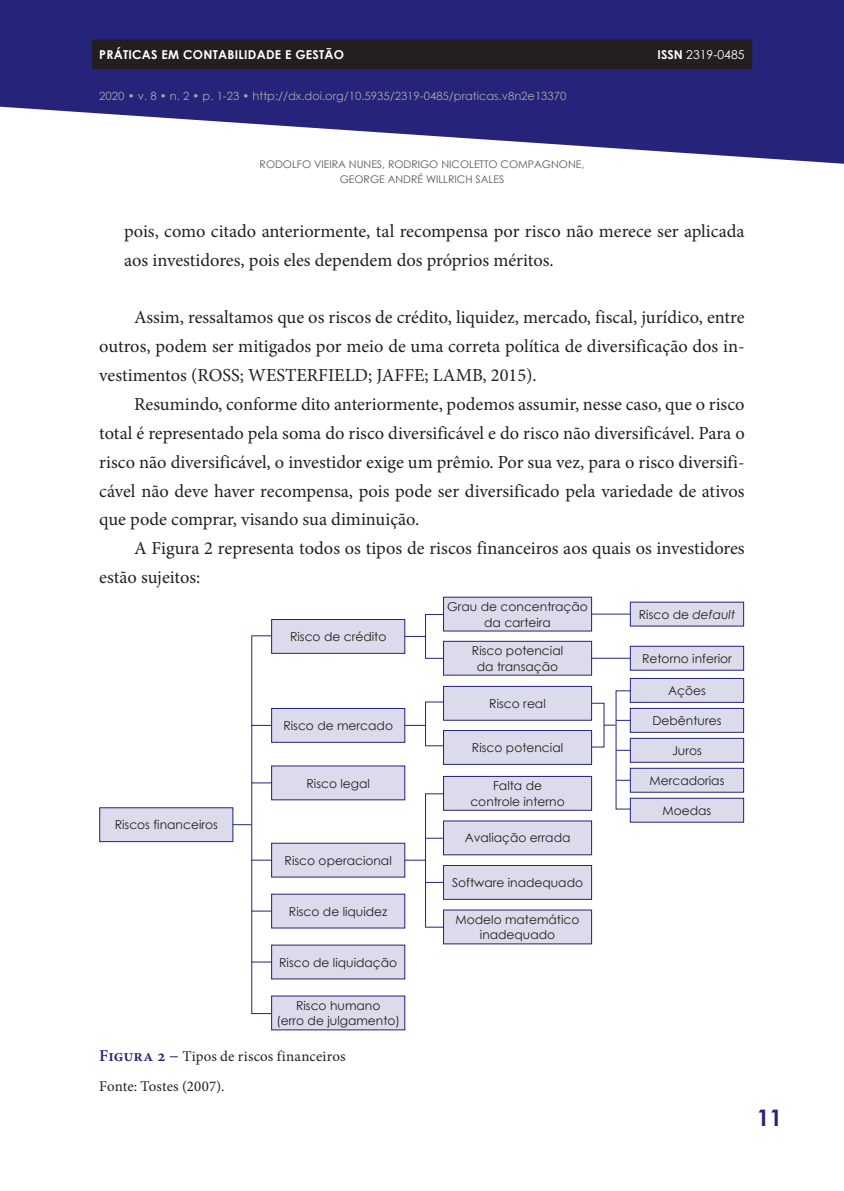
<style>
.page{position:relative;width:844px;height:1191px;background:#fff}
.page>*{position:absolute;margin:0;border:0;box-sizing:border-box;transform-origin:0 0}
.t1{font:700 22.75px "Century Gothic";color:#26237b}
.t2{font:18.38px/28.9px "Minion Pro";color:#231f20}
.t3{font:14.88px/30.3px "Minion Pro";letter-spacing:.01em;color:#231f20}
.t4{font:12.25px/15.8px "Century Gothic";color:#231f20;text-align:center}
.t5{font:700 12.25px "Century Gothic";letter-spacing:.02em;color:#fff}
.t6{font:12.25px "Century Gothic";color:#fff}
.t7{font:11.38px "Century Gothic";color:#a8a9ad}
.t8{font:10.5px/15.8px "Century Gothic";color:#57585a;text-align:center}
.s1{font-weight:700}
.s2{font-weight:600;font-size:16.62px;color:#26237b}
.s3{font-style:italic}
</style>
<div class="page">
<svg style="left:1px;top:0;width:842px;height:164px;fill:#26237b"></svg>
<svg style="left:0;top:0;width:1px;height:107px"></svg>
<div style="left:92px;top:39px;width:660px;height:30px;background:#231f20"></div>
<div style="left:271px;top:619px;width:133px;height:34px;background:#dcdbeb"></div>
<div style="left:271px;top:619px;width:134px;height:35px;border:1px solid #26237b"></div>
<div style="left:271px;top:708px;width:133px;height:34px;background:#dcdbeb"></div>
<div style="left:271px;top:708px;width:134px;height:34px;border:1px solid #26237b"></div>
<div style="left:271px;top:766px;width:133px;height:34px;background:#dcdbeb"></div>
<div style="left:271px;top:843px;width:133px;height:34px;background:#dcdbeb"></div>
<div style="left:271px;top:842px;width:134px;height:35px;border:1px solid #26237b"></div>
<div style="left:271px;top:894px;width:133px;height:34px;background:#dcdbeb"></div>
<div style="left:271px;top:945px;width:133px;height:34px;background:#dcdbeb"></div>
<div style="left:271px;top:996px;width:133px;height:34px;background:#dcdbeb"></div>
<div style="left:100px;top:807px;width:133px;height:34px;background:#dcdbeb"></div>
<div style="left:99px;top:807px;width:134px;height:35px;border:1px solid #26237b"></div>
<div style="left:443px;top:597px;width:148px;height:34px;background:#dcdbeb"></div>
<div style="left:443px;top:597px;width:149px;height:34px;border:1px solid #26237b"></div>
<div style="left:443px;top:641px;width:148px;height:34px;background:#dcdbeb"></div>
<div style="left:443px;top:641px;width:149px;height:34px;border:1px solid #26237b"></div>
<div style="left:443px;top:686px;width:148px;height:34px;background:#dcdbeb"></div>
<div style="left:443px;top:686px;width:149px;height:34px;border:1px solid #26237b"></div>
<div style="left:443px;top:730px;width:148px;height:34px;background:#dcdbeb"></div>
<div style="left:443px;top:730px;width:149px;height:35px;border:1px solid #26237b"></div>
<div style="left:443px;top:776px;width:148px;height:34px;background:#dcdbeb"></div>
<div style="left:443px;top:776px;width:149px;height:34px;border:1px solid #26237b"></div>
<div style="left:443px;top:821px;width:148px;height:34px;background:#dcdbeb"></div>
<div style="left:443px;top:865px;width:148px;height:34px;background:#dcdbeb"></div>
<div style="left:443px;top:865px;width:149px;height:34px;border:1px solid #26237b"></div>
<div style="left:443px;top:910px;width:148px;height:34px;background:#dcdbeb"></div>
<div style="left:630px;top:602px;width:113px;height:24px;background:#dcdbeb"></div>
<div style="left:630px;top:646px;width:113px;height:24px;background:#dcdbeb"></div>
<div style="left:629px;top:646px;width:114px;height:24px;border:1px solid #26237b"></div>
<div style="left:630px;top:678px;width:113px;height:24px;background:#dcdbeb"></div>
<div style="left:629px;top:678px;width:114px;height:25px;border:1px solid #26237b"></div>
<div style="left:630px;top:768px;width:113px;height:24px;background:#dcdbeb"></div>
<div style="left:629px;top:768px;width:114px;height:24px;border:1px solid #26237b"></div>
<div style="left:630px;top:738px;width:113px;height:24px;background:#dcdbeb"></div>
<div style="left:629px;top:738px;width:114px;height:24px;border:1px solid #26237b"></div>
<div style="left:630px;top:708px;width:113px;height:24px;background:#dcdbeb"></div>
<div style="left:629px;top:708px;width:114px;height:24px;border:1px solid #26237b"></div>
<div style="left:630px;top:798px;width:113px;height:24px;background:#dcdbeb"></div>
<div style="left:629px;top:798px;width:114px;height:24px;border:1px solid #26237b"></div>
<div style="left:251px;top:635px;width:20px;height:379px;border:1px solid #26237b"></div>
<svg style="left:233px;top:824px;width:18px;height:1px"></svg>
<div style="left:425px;top:614px;width:18px;height:45px;border:1px solid #26237b"></div>
<svg style="left:404px;top:636px;width:21px;height:1px"></svg>
<div style="left:425px;top:701px;width:18px;height:45px;border:1px solid #26237b"></div>
<svg style="left:404px;top:725px;width:21px;height:1px"></svg>
<div style="left:425px;top:793px;width:18px;height:134px;border:1px solid #26237b"></div>
<svg style="left:404px;top:859px;width:21px;height:1px"></svg>
<svg style="left:251px;top:859px;width:21px;height:1px"></svg>
<svg style="left:251px;top:961px;width:21px;height:1px"></svg>
<svg style="left:251px;top:910px;width:21px;height:1px"></svg>
<svg style="left:251px;top:782px;width:21px;height:1px"></svg>
<svg style="left:251px;top:725px;width:21px;height:1px"></svg>
<hr style="left:591px;top:613px;width:39px;height:1px;background:#26237b">
<hr style="left:591px;top:658px;width:39px;height:1px;background:#26237b">
<div style="left:591px;top:703px;width:13px;height:44px;border:1px solid #26237b"></div>
<svg style="left:603px;top:720px;width:27px;height:5px"></svg>
<svg style="left:616px;top:750px;width:14px;height:1px"></svg>
<svg style="left:616px;top:780px;width:14px;height:1px"></svg>
<svg style="left:425px;top:837px;width:17px;height:1px"></svg>
<svg style="left:425px;top:882px;width:18px;height:1px"></svg>
<p class="t5" style="left:99px;top:45px;width:246px">PRÁTICAS EM CONTABILIDADE E GESTÃO</p>
<p class="t6" style="left:657px;top:46px;width:88px"><span class="s1">ISSN</span> 2319-0485</p>
<p class="t7" style="left:99px;top:88px;width:468px">2020 • v. 8 • n. 2 • p. 1-23 • http://dx.doi.org/10.5935/2319-0485/praticas.v8n2e13370</p>
<p class="t8" style="left:259px;top:156px;width:326px">RODOLFO VIEIRA NUNES, RODRIGO NICOLETTO COMPAGNONE,<br>GEORGE ANDRÉ WILLRICH SALES</p>
<p class="t2" style="left:124px;top:216px;width:622px">pois, como citado anteriormente, tal recompensa por risco não merece ser aplicada aos investidores, pois eles dependem dos próprios méritos.</p>
<p class="t2" style="left:99px;top:303px;width:646px;text-align:justify;text-indent:35px">Assim, ressaltamos que os riscos de crédito, liquidez, mercado, fiscal, jurídico, entre outros, podem ser mitigados por meio de uma correta política de diversificação dos in&shy;vestimentos (ROSS; WESTERFIELD; JAFFE; LAMB, 2015).</p>
<p class="t2" style="left:99px;top:390px;width:646px;text-align:justify;text-indent:35px">Resumindo, conforme dito anteriormente, podemos assumir, nesse caso, que o risco total é representado pela soma do risco diversificável e do risco não diversificável. Para o risco não diversificável, o investidor exige um prêmio. Por sua vez, para o risco diversifi&shy;cável não deve haver recompensa, pois pode ser diversificado pela variedade de ativos que pode comprar, visando sua diminuição.</p>
<p class="t2" style="left:99px;top:534px;width:646px;text-indent:35px">A Figura 2 representa todos os tipos de riscos financeiros aos quais os investidores estão sujeitos:</p>
<p class="t4" style="left:290px;top:628px;width:98px">Risco de crédito</p>
<p class="t4" style="left:283px;top:717px;width:111px">Risco de mercado</p>
<p class="t4" style="left:115px;top:817px;width:105px">Riscos financeiros</p>
<p class="t4" style="left:306px;top:775px;width:65px">Risco legal</p>
<p class="t4" style="left:284px;top:852px;width:109px">Risco operacional</p>
<p class="t4" style="left:289px;top:903px;width:100px">Risco de liquidez</p>
<p class="t4" style="left:279px;top:954px;width:119px">Risco de liquidação</p>
<p class="t4" style="left:276px;top:997px;width:125px">Risco humano<br>(erro de julgamento)</p>
<p class="t3" style="left:99px;top:1041px;width:248px"><span class="s2">Figura 2 −</span> Tipos de riscos financeiros<br>Fonte: Tostes (2007).</p>
<p class="t4" style="left:447px;top:598px;width:142px">Grau de concentração da carteira</p>
<p class="t4" style="left:472px;top:642px;width:93px">Risco potencial da transação</p>
<p class="t4" style="left:489px;top:695px;width:58px">Risco real</p>
<p class="t4" style="left:472px;top:739px;width:93px">Risco potencial</p>
<p class="t4" style="left:470px;top:777px;width:96px">Falta de controle interno</p>
<p class="t4" style="left:464px;top:830px;width:107px">Avaliação errada</p>
<p class="t4" style="left:452px;top:874px;width:132px">Software inadequado</p>
<p class="t4" style="left:455px;top:911px;width:125px">Modelo matemático inadequado</p>
<p class="t4" style="left:638px;top:606px;width:98px">Risco de <span class="s3">default</span></p>
<p class="t4" style="left:642px;top:650px;width:91px">Retorno inferior</p>
<p class="t4" style="left:668px;top:682px;width:39px">Ações</p>
<p class="t4" style="left:652px;top:712px;width:70px">Debêntures</p>
<p class="t4" style="left:672px;top:742px;width:31px">Juros</p>
<p class="t4" style="left:649px;top:772px;width:76px">Mercadorias</p>
<p class="t4" style="left:662px;top:802px;width:50px">Moedas</p>
<p class="t1" style="left:756px;top:1100px;width:27px">11</p>
</div>
